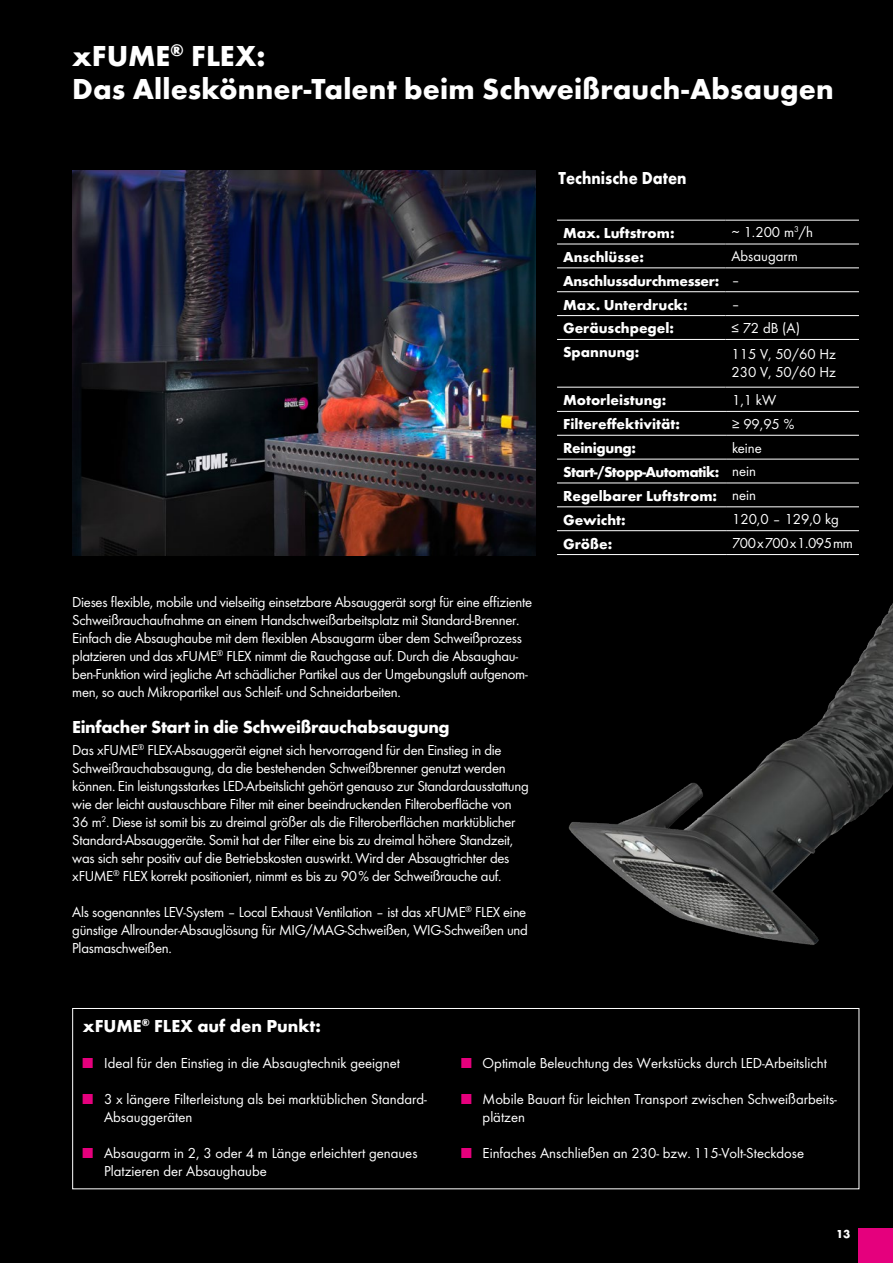
<style>
.page{position:relative;width:893px;height:1263px;background:#000}
.page>*{position:absolute;margin:0;border:0;box-sizing:border-box;transform-origin:0 0}
.t1{font:700 30px/33px "Futura TOT";letter-spacing:.005em;color:#fff}
.t2{font:700 18px "Futura TOT";letter-spacing:-.015em;color:#fff}
.t3{font:700 18px "Futura TOT";letter-spacing:-.015em;color:#fff;scale:.89 1}
.t4{font:15px/18px "Futura TOT Boo";letter-spacing:-.02em;color:#fff}
.t5{font:15px/18px "Futura TOT Boo";color:#fff}
.t6{font:700 15px/23.9px "Futura TOT";color:#fff;text-align:justify}
.t7{font:700 15px/23.9px "Futura TOT";letter-spacing:-.02em;color:#fff}
.t8{font:700 12px "Futura TOT";color:#fff}
.s1{font-family:"Futura TOT Boo";font-weight:400}
.s2{color:#e5007d}
</style>
<div class="page">
<div style="left:72px;top:1008px;width:787px;height:181px;border:1px solid #fff"></div>
<div style="left:859px;top:1229px;width:34px;height:34px;background:#e5007d"></div>
<img style="left:72px;top:170px;width:464px;height:385px">
<hr style="left:557px;top:244px;width:168px;height:1px;background:#fff">
<hr style="left:725px;top:244px;width:134px;height:1px;background:#fff">
<hr style="left:557px;top:268px;width:168px;height:1px;background:#fff">
<hr style="left:725px;top:268px;width:134px;height:1px;background:#fff">
<hr style="left:557px;top:291px;width:168px;height:1px;background:#fff">
<hr style="left:725px;top:291px;width:134px;height:1px;background:#fff">
<hr style="left:557px;top:315px;width:168px;height:1px;background:#fff">
<hr style="left:725px;top:315px;width:134px;height:1px;background:#fff">
<hr style="left:557px;top:339px;width:168px;height:1px;background:#fff">
<hr style="left:725px;top:339px;width:134px;height:1px;background:#fff">
<hr style="left:557px;top:387px;width:168px;height:1px;background:#fff">
<hr style="left:725px;top:387px;width:134px;height:1px;background:#fff">
<hr style="left:557px;top:220px;width:168px;height:1px;background:#fff">
<hr style="left:725px;top:220px;width:134px;height:1px;background:#fff">
<hr style="left:557px;top:411px;width:169px;height:1px;background:#fff">
<hr style="left:726px;top:411px;width:133px;height:1px;background:#fff">
<hr style="left:557px;top:435px;width:169px;height:1px;background:#fff">
<hr style="left:726px;top:435px;width:133px;height:1px;background:#fff">
<hr style="left:557px;top:459px;width:169px;height:1px;background:#fff">
<hr style="left:726px;top:459px;width:133px;height:1px;background:#fff">
<hr style="left:557px;top:483px;width:169px;height:1px;background:#fff">
<hr style="left:726px;top:483px;width:133px;height:1px;background:#fff">
<hr style="left:557px;top:507px;width:169px;height:1px;background:#fff">
<hr style="left:726px;top:507px;width:133px;height:1px;background:#fff">
<hr style="left:557px;top:530px;width:169px;height:1px;background:#fff">
<hr style="left:726px;top:530px;width:133px;height:1px;background:#fff">
<hr style="left:557px;top:554px;width:169px;height:1px;background:#fff">
<hr style="left:726px;top:554px;width:133px;height:1px;background:#fff">
<img style="left:568px;top:603px;width:325px;height:342px">
<h1 class="t1" style="left:72px;top:39px;width:763px">xFUME<sup>®</sup> FLEX:<br>Das Alleskönner-Talent beim Schweißrauch-Absaugen</h1>
<p class="t3" style="left:559px;top:167px;width:145px">Technische Daten</p>
<p class="t6" style="left:563px;top:221px;width:113px">Max. Luftstrom:</p>
<p class="t4" style="left:731px;top:223px;width:83px">∼ 1.200 m<sup>3</sup>/h</p>
<p class="t6" style="left:563px;top:245px;width:83px">Anschlüsse:</p>
<p class="t5" style="left:731px;top:247px;width:68px">Absaugarm</p>
<p class="t7" style="left:563px;top:269px;width:178px">Anschlussdurchmesser: <span class="s1">–<br></span>Max. Unterdruck:</p>
<p class="t4" style="left:731px;top:295px;width:10px">–</p>
<p class="t6" style="left:563px;top:316px;width:112px">Geräuschpegel:</p>
<p class="t4" style="left:731px;top:319px;width:70px">≤ 72 dB (A)</p>
<p class="t6" style="left:563px;top:340px;width:78px">Spannung:</p>
<p class="t5" style="left:731px;top:345px;width:106px">115 V, 50/60 Hz<br>230 V, 50/60 Hz</p>
<p class="t6" style="left:563px;top:388px;width:105px">Motorleistung:</p>
<p class="t4" style="left:732px;top:391px;width:46px">1,1 kW</p>
<p class="t6" style="left:563px;top:412px;width:118px">Filtereffektivität:</p>
<p class="t4" style="left:732px;top:415px;width:64px">≥ 99,95 %</p>
<p class="t7" style="left:563px;top:436px;width:74px">Reinigung:</p>
<p class="t4" style="left:732px;top:438px;width:31px">keine</p>
<p class="t6" style="left:563px;top:460px;width:194px">Start-/Stopp-Automatik: <span class="s1">nein </span>Regelbarer Luftstrom: <span class="s1">nein </span>Gewicht:</p>
<p class="t4" style="left:732px;top:510px;width:108px">120,0 – 129,0 kg</p>
<p class="t4" style="left:72px;top:592px;width:461px">Dieses flexible, mobile und vielseitig einsetzbare Absauggerät sorgt für eine effiziente Schweißrauchaufnahme an einem Handschweißarbeitsplatz mit Standard-Brenner.<br>Einfach die Absaughaube mit dem flexiblen Absaugarm über dem Schweißprozess platzieren und das xFUME<sup>®</sup> FLEX nimmt die Rauchgase auf. Durch die Absaughau&shy;ben-Funktion wird jegliche Art schädlicher Partikel aus der Umgebungsluft aufgenom&shy;men, so auch Mikropartikel aus Schleif- und Schneidarbeiten.</p>
<p class="t2" style="left:72px;top:715px;width:379px">Einfacher Start in die Schweißrauchabsaugung</p>
<p class="t4" style="left:72px;top:741px;width:458px">Das xFUME<sup>®</sup> FLEX-Absauggerät eignet sich hervorragend für den Einstieg in die Schweißrauchabsaugung, da die bestehenden Schweißbrenner genutzt werden können. Ein leistungsstarkes LED-Arbeitslicht gehört genauso zur Standardausstattung wie der leicht austauschbare Filter mit einer beeindruckenden Filteroberfläche von 36 m<sup>2</sup>. Diese ist somit bis zu dreimal größer als die Filteroberflächen marktüblicher Standard-Absauggeräte. Somit hat der Filter eine bis zu dreimal höhere Standzeit, was sich sehr positiv auf die Betriebskosten auswirkt. Wird der Absaugtrichter des xFUME<sup>®</sup> FLEX korrekt positioniert, nimmt es bis zu 90% der Schweißrauche auf.</p>
<p class="t4" style="left:72px;top:903px;width:457px;text-align:justify">Als sogenanntes LEV-System – Local Exhaust Ventilation – ist das xFUME<sup>®</sup> FLEX eine günstige Allrounder-Absauglösung für MIG/MAG-Schweißen, WIG-Schweißen und Plasmaschweißen.</p>
<p class="t6" style="left:563px;top:531px;width:51px">Größe:</p>
<p class="t4" style="left:732px;top:534px;width:122px">700x700x1.095mm</p>
<p class="t2" style="left:83px;top:1015px;width:240px">xFUME<sup>®</sup> FLEX auf den Punkt:</p>
<p class="t5" style="left:83px;top:1054px;width:319px"><span class="s2">■</span> Ideal für den Einstieg in die Absaugtechnik geeignet</p>
<p class="t5" style="left:104px;top:1090px;width:324px;text-indent:-21px"><span class="s2">■</span> 3 x längere Filterleistung als bei marktüblichen Standard-<br>Absauggeräten</p>
<p class="t5" style="left:104px;top:1144px;width:315px;text-indent:-21px"><span class="s2">■</span> Absaugarm in 2, 3 oder 4 m Länge erleichtert genaues<br>Platzieren der Absaughaube</p>
<p class="t5" style="left:461px;top:1054px;width:367px"><span class="s2">■</span> Optimale Beleuchtung des Werkstücks durch LED-Arbeitslicht</p>
<p class="t5" style="left:483px;top:1090px;width:356px;text-indent:-21px"><span class="s2">■</span> Mobile Bauart für leichten Transport zwischen Schweißarbeits&shy;plätzen</p>
<p class="t5" style="left:461px;top:1144px;width:344px"><span class="s2">■</span> Einfaches Anschließen an 230- bzw. 115-Volt-Steckdose</p>
<p class="t8" style="left:836px;top:1227px;width:16px">13</p>
</div>
